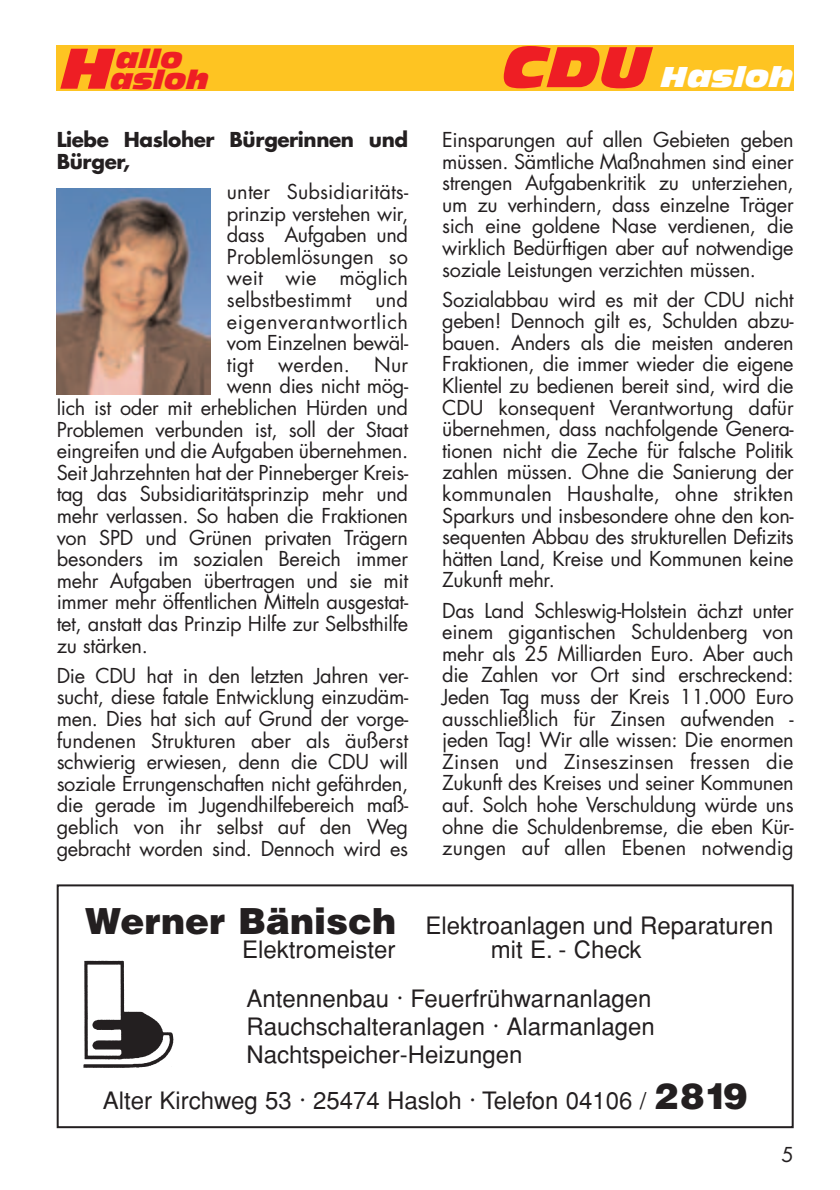
<style>
.page{position:relative;width:840px;height:1190px;background:#fff}
.page>*{position:absolute;margin:0;border:0;box-sizing:border-box;transform-origin:0 0}
.t1{font:italic 28px "Antique Olive Nord";color:#fff}
.t2{font:italic 26px "Antique Olive Nord";color:#ee1e24}
.t3{font:24px/23.6px "Helvetica";color:#231f20}
.t4{font:20px/21.6px "Futura";letter-spacing:-.02em;color:#231f20;text-align:justify}
.t5{font:20px "Futura";letter-spacing:.005em;color:#231f20}
.t6{font:700 20px/22px "Futura";letter-spacing:-.02em;color:#231f20}
.t7{font:20px "Futura";letter-spacing:.03em;color:#231f20}
.t8{font:20px "Futura";color:#231f20}
.s1{font-size:56px;color:#ee1e24}
.s2{font-size:56px}
.s3{font-weight:900;font-size:36px}
</style>
<div class="page">
<div style="left:57px;top:45px;width:737px;height:46px;background:#fec422"></div>
<img style="left:83px;top:960px;width:91px;height:108px">
<div style="left:57px;top:884px;width:737px;height:244px;border:2px solid #231f20"></div>
<img style="left:57px;top:188px;width:154px;height:206px">
<h2 class="t2" style="left:116px;top:48px;width:68px">allo</h2>
<h1 class="t1" style="left:503px;top:66px;width:292px"><span class="s1">CDU</span> Hasloh</h1>
<h2 class="t2" style="left:61px;top:69px;width:149px"><span class="s2">H</span>asloh</h2>
<p class="t6" style="left:57px;top:130px;width:353px">Liebe Hasloher Bürgerinnen und<br>Bürger,</p>
<p class="t5" style="left:227px;top:182px;width:183px">unter Subsidiaritäts-</p>
<p class="t4" style="left:227px;top:204px;width:183px">prinzip verstehen wir,</p>
<p class="t4" style="left:227px;top:226px;width:183px">dass Aufgaben und</p>
<p class="t8" style="left:227px;top:247px;width:183px">Problemlösungen so</p>
<p class="t5" style="left:227px;top:269px;width:183px">weit wie möglich</p>
<p class="t5" style="left:227px;top:290px;width:183px">selbstbestimmt und</p>
<p class="t7" style="left:227px;top:312px;width:183px">eigenverantwortlich</p>
<p class="t4" style="left:227px;top:334px;width:183px">vom Einzelnen bewäl-</p>
<p class="t5" style="left:227px;top:355px;width:183px">tigt werden. Nur</p>
<p class="t4" style="left:227px;top:377px;width:183px">wenn dies nicht mög-</p>
<p class="t4" style="left:57px;top:399px;width:353px">lich ist oder mit erheblichen Hürden und</p>
<p class="t4" style="left:57px;top:420px;width:353px">Problemen verbunden ist, soll der Staat</p>
<p class="t4" style="left:57px;top:442px;width:353px">eingreifen und die Aufgaben übernehmen.</p>
<p class="t4" style="left:57px;top:463px;width:353px">Seit Jahrzehnten hat der Pinneberger Kreis-</p>
<p class="t4" style="left:57px;top:485px;width:353px">tag das Subsidiaritätsprinzip mehr und</p>
<p class="t4" style="left:57px;top:507px;width:353px">mehr verlassen. So haben die Fraktionen</p>
<p class="t4" style="left:57px;top:528px;width:353px">von SPD und Grünen privaten Trägern</p>
<p class="t4" style="left:57px;top:550px;width:353px">besonders im sozialen Bereich immer</p>
<p class="t4" style="left:57px;top:571px;width:353px">mehr Aufgaben übertragen und sie mit</p>
<p class="t4" style="left:57px;top:593px;width:353px">immer mehr öffentlichen Mitteln ausgestat-</p>
<p class="t4" style="left:57px;top:615px;width:353px">tet, anstatt das Prinzip Hilfe zur Selbsthilfe</p>
<p class="t4" style="left:57px;top:636px;width:93px">zu stärken.</p>
<p class="t4" style="left:57px;top:666px;width:353px">Die CDU hat in den letzten Jahren ver&shy;sucht, diese fatale Entwicklung einzudäm&shy;men. Dies hat sich auf Grund der vorge&shy;fundenen Strukturen aber als äußerst schwierig erwiesen, denn die CDU will soziale Errungenschaften nicht gefährden, die gerade im Jugendhilfebereich maß&shy;geblich von ihr selbst auf den Weg gebracht worden sind. Dennoch wird es</p>
<p class="t4" style="left:442px;top:131px;width:353px">Einsparungen auf allen Gebieten geben müssen. Sämtliche Maßnahmen sind einer strengen Aufgabenkritik zu unterziehen, um zu verhindern, dass einzelne Träger sich eine goldene Nase verdienen, die wirklich Bedürftigen aber auf notwendige soziale Leistungen verzichten müssen.</p>
<p class="t4" style="left:442px;top:290px;width:353px">Sozialabbau wird es mit der CDU nicht geben! Dennoch gilt es, Schulden abzu&shy;bauen. Anders als die meisten anderen Fraktionen, die immer wieder die eigene Klientel zu bedienen bereit sind, wird die CDU konsequent Verantwortung dafür übernehmen, dass nachfolgende Genera&shy;tionen nicht die Zeche für falsche Politik zahlen müssen. Ohne die Sanierung der kommunalen Haushalte, ohne strikten Sparkurs und insbesondere ohne den kon&shy;sequenten Abbau des strukturellen Defizits hätten Land, Kreise und Kommunen keine Zukunft mehr.</p>
<p class="t4" style="left:442px;top:601px;width:353px">Das Land Schleswig-Holstein ächzt unter einem gigantischen Schuldenberg von mehr als 25 Milliarden Euro. Aber auch die Zahlen vor Ort sind erschreckend:<br>Jeden Tag muss der Kreis 11.000 Euro ausschließlich für Zinsen aufwenden - jeden Tag! Wir alle wissen: Die enormen Zinsen und Zinseszinsen fressen die Zukunft des Kreises und seiner Kommunen auf. Solch hohe Verschuldung würde uns ohne die Schuldenbremse, die eben Kür&shy;zungen auf allen Ebenen notwendig</p>
<p class="t3" style="left:242px;top:916px;width:533px;text-indent:-157px"><span class="s3">Werner Bänisch</span> Elektroanlagen und Reparaturen<br>Elektromeister</p>
<p class="t3" style="left:247px;top:927px;width:407px;line-height:48.8px;text-indent:244px">mit E. - Check<br>Antennenbau · Feuerfrühwarnanlagen</p>
<p class="t3" style="left:247px;top:1015px;width:410px;line-height:28px">Rauchschalteranlagen · Alarmanlagen<br>Nachtspeicher-Heizungen</p>
<p class="t3" style="left:103px;top:1091px;width:646px">Alter Kirchweg 53 · 25474 Hasloh · Telefon 04106 / <span class="s3">2819</span></p>
<p class="t4" style="left:781px;top:1145px;width:14px">5</p>
</div>
